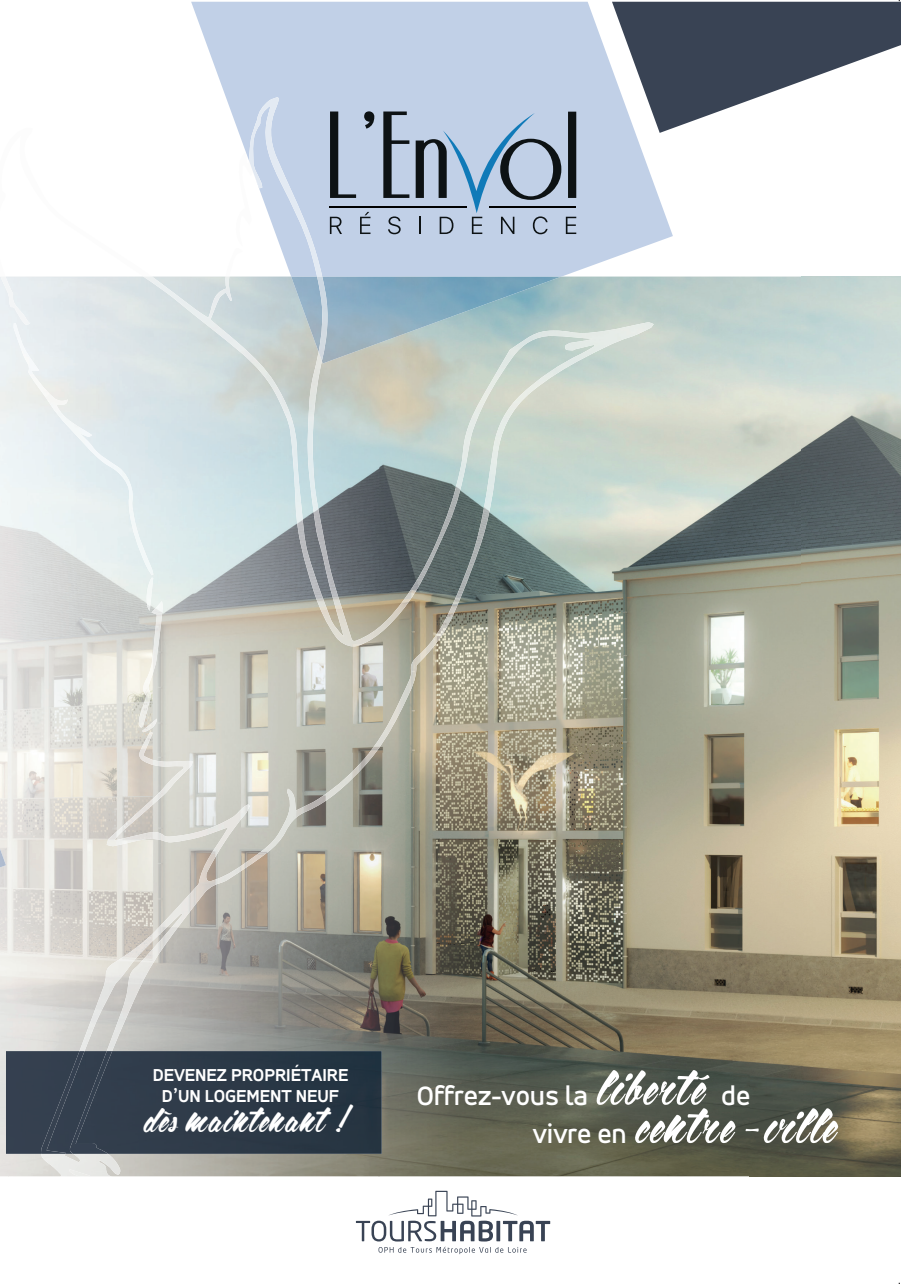
<style>
.page{position:relative;width:901px;height:1284px;background:#fff}
.page>*{position:absolute;margin:0;border:0;box-sizing:border-box;transform-origin:0 0}
.t1{font:59.85px "God Bless America";letter-spacing:.04em;color:#fff}
.t2{font:42px "God Bless America";letter-spacing:.04em;color:#fff}
.t3{font:500 28.05px "Accord Alt";color:#fff}
.t4{font:700 18.3px/21px "Accord Alt";color:#fff;text-align:center}
.s1{font-family:"God Bless America";font-weight:400;font-size:59.85px}
.s2{font-family:"Accord Alt";font-weight:500;font-size:28.05px}
</style>
<div class="page">
<img style="left:379px;top:276px;width:423px;height:317px">
<img style="left:802px;top:276px;width:99px;height:900px">
<img style="left:255px;top:363px;width:124px;height:230px">
<img style="left:255px;top:593px;width:494px;height:477px">
<img style="left:749px;top:593px;width:53px;height:583px">
<img style="left:379px;top:1070px;width:370px;height:106px">
<img style="left:255px;top:1153px;width:124px;height:23px">
<svg style="left:191px;top:2px;width:482px;height:274px;fill:#c1d0e7"></svg>
<img style="left:291px;top:276px;width:270px;height:87px">
<hr style="left:330px;top:206px;width:137px;height:1px;background:#000001">
<svg style="left:330px;top:217px;width:12px;height:17px"></svg>
<svg style="left:360px;top:212px;width:10px;height:22px"></svg>
<svg style="left:388px;top:216px;width:13px;height:18px"></svg>
<svg style="left:330px;top:111px;width:26px;height:87px"></svg>
<svg style="left:364px;top:111px;width:10px;height:18px"></svg>
<svg style="left:383px;top:111px;width:26px;height:87px"></svg>
<svg style="left:416px;top:113px;width:160px;height:121px"></svg>
<div style="left:568px;top:112px;width:8px;height:86px;background:#0d1214"></div>
<svg style="left:0;top:128px;width:255px;height:1048px"></svg>
<img style="left:1px;top:276px;width:29px;height:49px">
<img style="left:143px;top:276px;width:89px;height:53px">
<img style="left:603px;top:322px;width:51px;height:26px">
<img style="left:211px;top:328px;width:111px;height:54px">
<img style="left:465px;top:330px;width:89px;height:105px">
<img style="left:553px;top:330px;width:51px;height:46px">
<img style="left:268px;top:381px;width:69px;height:213px">
<img style="left:452px;top:435px;width:50px;height:181px">
<img style="left:402px;top:497px;width:51px;height:210px">
<img style="left:314px;top:593px;width:89px;height:53px">
<img style="left:352px;top:693px;width:51px;height:86px">
<img style="left:107px;top:731px;width:95px;height:115px">
<img style="left:201px;top:771px;width:152px;height:88px">
<img style="left:173px;top:858px;width:86px;height:54px">
<img style="left:100px;top:911px;width:90px;height:106px">
<img style="left:79px;top:993px;width:22px;height:58px">
<img style="left:107px;top:1017px;width:19px;height:34px">
<img style="left:41px;top:1153px;width:79px;height:23px">
<svg style="left:246px;top:97px;width:76px;height:179px"></svg>
<img style="left:317px;top:276px;width:12px;height:85px">
<img style="left:13px;top:323px;width:140px;height:252px">
<img style="left:139px;top:601px;width:24px;height:126px">
<img style="left:145px;top:577px;width:8px;height:33px">
<img style="left:142px;top:718px;width:15px;height:14px">
<img style="left:69px;top:1169px;width:21px;height:7px">
<svg style="left:356px;top:1190px;width:194px;height:64px"></svg>
<img style="left:6px;top:1051px;width:376px;height:102px">
<img style="left:41px;top:1051px;width:71px;height:102px">
<svg style="left:612px;top:0;width:289px;height:133px"></svg>
<p class="t4" style="left:153px;top:1064px;width:197px">DEVENEZ PROPRIÉTAIRE<br>D’UN LOGEMENT NEUF</p>
<h2 class="t2" style="left:146px;top:1098px;width:211px">dès maintenant !</h2>
<h3 class="t3" style="left:417px;top:1079px;width:335px">Offrez-vous la <span class="s1">liberté</span> de</h3>
<h1 class="t1" style="left:533px;top:1095px;width:307px"><span class="s2">vivre en</span> centre-ville</h1>
</div>
